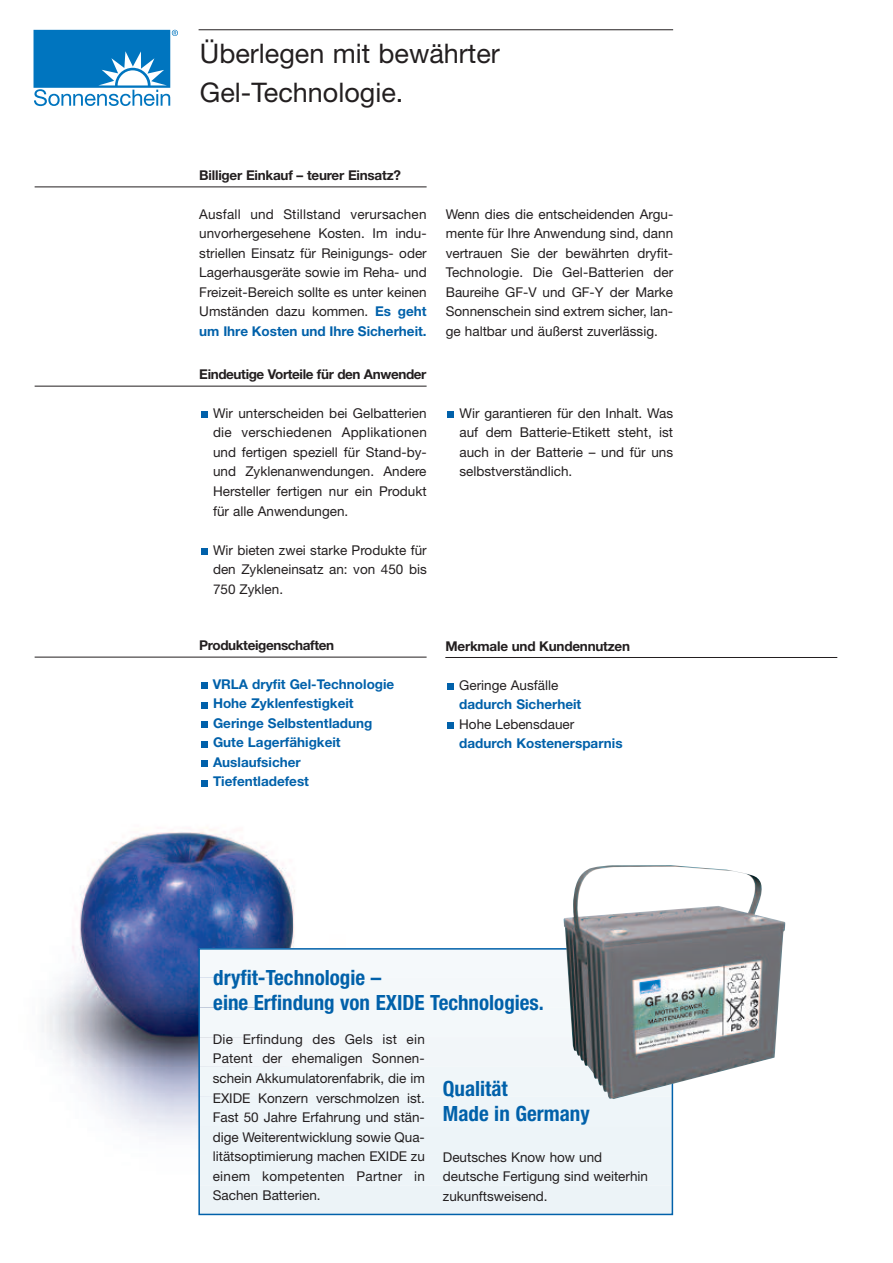
<style>
.page{position:relative;width:893px;height:1263px;background:#fff}
.page>*{position:absolute;margin:0;border:0;box-sizing:border-box;transform-origin:0 0}
.t1{font:27px/39px "Helvetica Neue";color:#231f20}
.t2{font:700 condensed 21px/25.5px "Helvetica Neue";color:#0161aa}
.t3{font:13.5px/19.5px "Helvetica Neue";color:#231f20;text-align:justify}
.t4{font:700 13.5px/19.5px "Helvetica Neue";color:#0161aa}
.t5{font:700 13.5px "Helvetica Neue";letter-spacing:-.03em;color:#231f20}
.s1{font-weight:700;color:#0161aa}
</style>
<div class="page">
<img style="left:42px;top:827px;width:253px;height:310px">
<svg style="left:34px;top:30px;width:144px;height:76px"></svg>
<hr style="left:199px;top:29px;width:474px;height:1px;background:#231f20">
<hr style="left:35px;top:186px;width:392px;height:1px;background:#231f20">
<div style="left:447px;top:411px;width:7px;height:7px;background:#0161aa"></div>
<svg style="left:201px;top:548px;width:6px;height:6px"></svg>
<div style="left:201px;top:411px;width:6px;height:7px;background:#0161aa"></div>
<hr style="left:35px;top:386px;width:392px;height:1px;background:#231f20">
<svg style="left:201px;top:780px;width:6px;height:6px"></svg>
<div style="left:201px;top:760px;width:6px;height:7px;background:#0161aa"></div>
<svg style="left:201px;top:741px;width:6px;height:6px"></svg>
<div style="left:201px;top:721px;width:6px;height:7px;background:#0161aa"></div>
<svg style="left:201px;top:702px;width:6px;height:6px"></svg>
<div style="left:201px;top:682px;width:6px;height:7px;background:#0161aa"></div>
<div style="left:447px;top:722px;width:7px;height:7px;background:#0161aa"></div>
<div style="left:447px;top:683px;width:7px;height:7px;background:#0161aa"></div>
<div style="left:199px;top:1180px;width:473px;height:34px;background:#ecf3f7"></div>
<div style="left:199px;top:1151px;width:473px;height:39px;background:#edf4f8"></div>
<div style="left:199px;top:1121px;width:473px;height:40px;background:#edf4f8"></div>
<div style="left:199px;top:1091px;width:473px;height:40px;background:#eef5f9"></div>
<div style="left:199px;top:1062px;width:473px;height:39px;background:#f0f6f9"></div>
<div style="left:199px;top:1032px;width:473px;height:40px;background:#f2f6f9"></div>
<div style="left:199px;top:1002px;width:473px;height:40px;background:#f3f8fa"></div>
<div style="left:199px;top:973px;width:473px;height:39px;background:#f4f8fa"></div>
<div style="left:199px;top:949px;width:473px;height:34px;background:#f5f9fb"></div>
<div style="left:198px;top:948px;width:475px;height:267px;border:2px solid #0161aa"></div>
<img style="left:563px;top:865px;width:222px;height:234px">
<hr style="left:35px;top:657px;width:392px;height:1px;background:#231f20">
<hr style="left:445px;top:657px;width:392px;height:1px;background:#231f20">
<h1 class="t1" style="left:200px;top:37px;width:302px">Überlegen mit bewährter<br>Gel-Technologie.</h1>
<p class="t5" style="left:199px;top:170px;width:203px">Billiger Einkauf – teurer Einsatz?</p>
<p class="t3" style="left:199px;top:205px;width:229px">Ausfall und Stillstand verursachen unvorhergesehene Kosten. Im indu&shy;striellen Einsatz für Reinigungs- oder Lagerhausgeräte sowie im Reha- und Freizeit-Bereich sollte es unter keinen Umständen dazu kommen. <span class="s1">Es geht um Ihre Kosten und Ihre Sicherheit.</span></p>
<p class="t3" style="left:446px;top:205px;width:229px">Wenn dies die entscheidenden Argu&shy;mente für Ihre Anwendung sind, dann vertrauen Sie der bewährten dryfit-Technologie. Die Gel-Batterien der Baureihe GF-V und GF-Y der Marke Sonnenschein sind extrem sicher, lan&shy;ge haltbar und äußerst zuverlässig.</p>
<p class="t5" style="left:199px;top:369px;width:229px">Eindeutige Vorteile für den Anwender</p>
<p class="t3" style="left:213px;top:405px;width:215px">Wir unterscheiden bei Gelbatterien die verschiedenen Applikationen und fertigen speziell für Stand-by&shy;und Zyklenanwendungen. Andere Hersteller fertigen nur ein Produkt für alle Anwendungen.</p>
<p class="t3" style="left:213px;top:541px;width:215px">Wir bieten zwei starke Produkte für den Zykleneinsatz an: von 450 bis 750 Zyklen.</p>
<p class="t3" style="left:459px;top:405px;width:215px">Wir garantieren für den Inhalt. Was auf dem Batterie-Etikett steht, ist auch in der Batterie – und für uns selbstverständlich.</p>
<p class="t5" style="left:199px;top:640px;width:136px">Produkteigenschaften</p>
<p class="t4" style="left:213px;top:676px;width:183px">VRLA dryfit Gel-Technologie<br>Hohe Zyklenfestigkeit<br>Geringe Selbstentladung<br>Gute Lagerfähigkeit<br>Auslaufsicher<br>Tiefentladefest</p>
<p class="t5" style="left:446px;top:641px;width:186px">Merkmale und Kundennutzen</p>
<p class="t3" style="left:459px;top:676px;width:101px">Geringe Ausfälle</p>
<p class="t4" style="left:459px;top:696px;width:124px">dadurch Sicherheit</p>
<p class="t3" style="left:459px;top:715px;width:117px">Hohe Lebensdauer</p>
<p class="t4" style="left:459px;top:735px;width:165px">dadurch Kostenersparnis</p>
<h2 class="t2" style="left:213px;top:966px;width:332px">dryfit-Technologie –<br>eine Erfindung von EXIDE Technologies.</h2>
<p class="t3" style="left:213px;top:1031px;width:214px">Die Erfindung des Gels ist ein Patent der ehemaligen Sonnen&shy;schein Akkumulatorenfabrik, die im EXIDE Konzern verschmolzen ist.<br>Fast 50 Jahre Erfahrung und stän&shy;dige Weiterentwicklung sowie Qua&shy;litätsoptimierung machen EXIDE zu einem kompetenten Partner in Sachen Batterien.</p>
<h2 class="t2" style="left:443px;top:1077px;width:148px">Qualität<br>Made in Germany</h2>
<p class="t3" style="left:443px;top:1148px;width:207px;text-align:left">Deutsches Know how und deutsche Fertigung sind weiterhin zukunftsweisend.</p>
</div>
